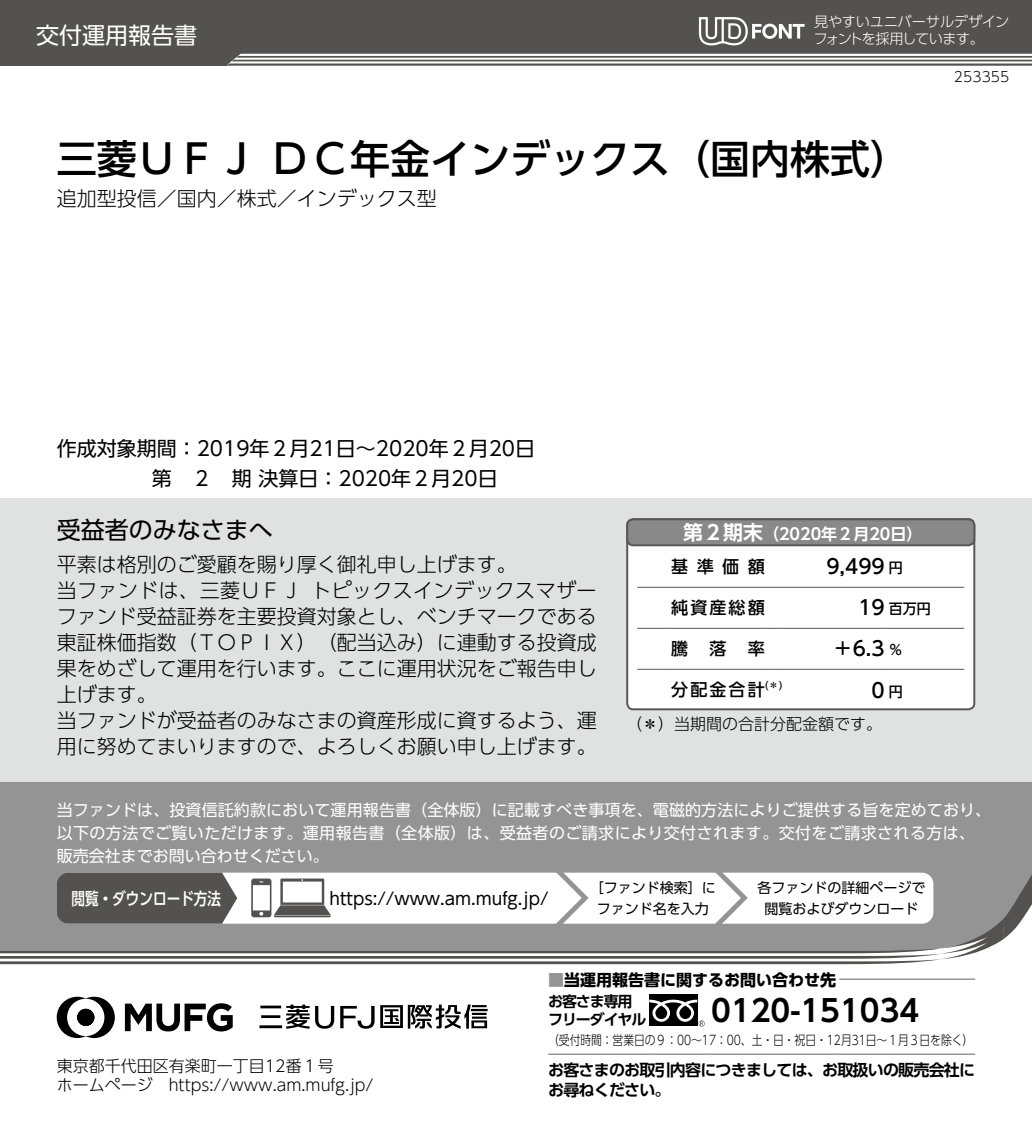
<style>
.page{position:relative;width:1032px;height:1134px;background:#fff}
.page>*{position:absolute;margin:0;border:0;box-sizing:border-box;transform-origin:0 0}
.t1{font:500 40px "UD Shin Go Pro";color:#000}
.t2{font:700 30px "UD Shin Go Pro De";color:#000}
.t3{font:24px "UD Shin Go Pro";color:#000}
.t4{font:23px "UD Shin Go Pro";color:#fff}
.t5{font:300 20px/26px "UD Shin Go Pro";color:#000}
.t6{font:20px/30px "UD Shin Go Pro";color:#000}
.t7{font:500 20px "UD Shin Go Pro";color:#000}
.t8{font:17px "UD Shin Go Pro";color:#000}
.t9{font:500 17px "UD Shin Go Pro";letter-spacing:.125em;color:#000}
.t10{font:500 17px "UD Shin Go C Oeiz Pr 6";color:#fff}
.t11{font:16px/23px "UD Shin Go Pro";letter-spacing:.005em;color:#fff}
.t12{font:300 16px/19px "UD Shin Go Pro";color:#000}
.t13{font:700 16px/20px "UD Shin Go Pro De";letter-spacing:-.05em;color:#000}
.t14{font:700 16px "UD Shin Go Pro";color:#000}
.t15{font:700 16px "UD Shin Go Pro De";color:#fff}
.t16{font:700 15px/18px "UD Shin Go Pro De";letter-spacing:-.075em;color:#000}
.t17{font:14.2px/17px "UD Shin Go Pro Light 90 msp RKSJ H";letter-spacing:-.025em;color:#fff}
.t18{font:14px/20px "UD Shin Go Pro";color:#000;text-align:center}
.t19{font:300 14px "UD Shin Go Pro";color:#000}
.t20{font:500 14px "UD Shin Go Pro";color:#000}
.t21{font:300 13px "UD Shin Go Pro";letter-spacing:-.005em;color:#000;scale:.83 1}
.t22{font:500 10.2px "UD Shin Go Pro";color:#000}
.s1{font-size:14px}
.s2{font-size:20px}
.s3{color:#949495}
</style>
<div class="page">
<svg style="left:125px;top:1003px;width:108px;height:28px"></svg>
<svg style="left:57px;top:997px;width:58px;height:41px"></svg>
<hr style="left:260px;top:1005px;width:21px;height:3px;background:#000">
<hr style="left:259px;top:1025px;width:23px;height:3px;background:#000">
<hr style="left:261px;top:1015px;width:19px;height:3px;background:#000">
<svg style="left:340px;top:1004px;width:148px;height:25px"></svg>
<svg style="left:286px;top:1004px;width:48px;height:25px"></svg>
<hr style="left:548px;top:1054px;width:101px;height:1px;background:#656464">
<hr style="left:649px;top:1054px;width:62px;height:1px;background:#656464">
<hr style="left:711px;top:1054px;width:128px;height:1px;background:#656464">
<hr style="left:839px;top:1054px;width:136px;height:1px;background:#656464">
<hr style="left:839px;top:979px;width:136px;height:1px;background:#656464">
<div style="left:649px;top:995px;width:48px;height:31px;background:#000"></div>
<svg style="left:649px;top:1000px;width:56px;height:26px"></svg>
<div style="left:0;top:498px;width:1032px;height:284px;background:#e0e1e1"></div>
<div style="left:0;top:0;width:1032px;height:65px;background:#545251"></div>
<svg style="left:227px;top:54px;width:805px;height:11px"></svg>
<svg style="left:699px;top:17px;width:105px;height:28px"></svg>
<div style="left:0;top:782px;width:1032px;height:65px;background:#949495"></div>
<svg style="left:0;top:847px;width:1032px;height:117px"></svg>
<div style="left:627px;top:519px;width:347px;height:190px;background:#fff;border-radius:6px"></div>
<div style="left:626px;top:518px;width:349px;height:192px;border:2px solid #595757;border-radius:6px"></div>
<hr style="left:637px;top:587px;width:34px;height:1px;background:#595757">
<hr style="left:671px;top:587px;width:94px;height:1px;background:#595757">
<svg style="left:765px;top:587px;width:18px;height:1px"></svg>
<hr style="left:783px;top:587px;width:102px;height:1px;background:#595757">
<hr style="left:885px;top:587px;width:79px;height:1px;background:#595757">
<hr style="left:637px;top:628px;width:34px;height:1px;background:#595757">
<hr style="left:671px;top:628px;width:94px;height:1px;background:#595757">
<svg style="left:765px;top:628px;width:18px;height:1px"></svg>
<hr style="left:783px;top:628px;width:102px;height:1px;background:#595757">
<hr style="left:885px;top:628px;width:79px;height:1px;background:#595757">
<hr style="left:637px;top:669px;width:34px;height:1px;background:#595757">
<hr style="left:671px;top:669px;width:94px;height:1px;background:#595757">
<svg style="left:765px;top:669px;width:18px;height:1px"></svg>
<hr style="left:783px;top:669px;width:102px;height:1px;background:#595757">
<hr style="left:885px;top:669px;width:79px;height:1px;background:#595757">
<div style="left:627px;top:519px;width:347px;height:26px;background:#898989;border-radius:6px"></div>
<div style="left:626px;top:518px;width:349px;height:28px;border:2px solid #595757;border-radius:6px"></div>
<p class="t4" style="left:36px;top:17px;width:163px">交付運用報告書</p>
<p class="t17" style="left:813px;top:13px;width:197px">見やすいユニバーサルデザインフォントを採用しています。</p>
<p class="t19" style="left:954px;top:65px;width:57px">253355</p>
<h1 class="t1" style="left:57px;top:127px;width:855px">三菱ＵＦＪ ＤＣ年金インデックス（国内株式）</h1>
<p class="t5" style="left:57px;top:184px;width:382px">追加型投信／国内／株式／インデックス型</p>
<p class="t6" style="left:152px;top:433px;width:385px;text-indent:-95px">作成対象期間：2019年２月21日～2020年２月20日第　２　期 決算日：2020年２月20日</p>
<p class="t3" style="left:57px;top:511px;width:218px">受益者のみなさまへ</p>
<p class="t5" style="left:57px;top:551px;width:542px">平素は格別のご愛顧を賜り厚く御礼申し上げます。<br>当ファンドは、三菱ＵＦＪ トピックスインデックスマザーファンド受益証券を主要投資対象とし、ベンチマークである東証株価指数（ＴＯＰＩＸ）（配当込み）に連動する投資成果をめざして運用を行います。ここに運用状況をご報告申し上げます。<br>当ファンドが受益者のみなさまの資産形成に資するよう、運用に努めてまいりますので、よろしくお願い申し上げます。</p>
<p class="t9" style="left:671px;top:553px;width:95px">基準価額</p>
<p class="t7" style="left:826px;top:550px;width:78px">9,499 <span class="s1">円</span></p>
<p class="t15" style="left:683px;top:521px;width:241px"><span class="s2">第２期末</span>（2020年２月20日）</p>
<p class="t9" style="left:671px;top:594px;width:95px">純資産総額</p>
<p class="t20" style="left:858px;top:598px;width:74px"><span class="s2">19</span> 百万円</p>
<p class="t9" style="left:671px;top:635px;width:18px">騰</p>
<p class="t9" style="left:709px;top:635px;width:18px">落</p>
<p class="t9" style="left:748px;top:635px;width:18px">率</p>
<p class="t7" style="left:833px;top:633px;width:71px">＋6.3 <span class="s1">％</span></p>
<p class="t9" style="left:671px;top:676px;width:95px">分配金合計</p>
<p class="t22" style="left:765px;top:677px;width:19px">(＊)</p>
<p class="t7" style="left:871px;top:674px;width:33px">0 <span class="s1">円</span></p>
<p class="t12" style="left:626px;top:714px;width:257px">（＊）当期間の合計分配金額です。</p>
<p class="t11" style="left:57px;top:798px;width:936px">当ファンドは、投資信託約款において運用報告書（全体版）に記載すべき事項を、電磁的方法によりご提供する旨を定めており、以下の方法でご覧いただけます。運用報告書（全体版）は、受益者のご請求により交付されます。交付をご請求される方は、販売会社までお問い合わせください。</p>
<p class="t10" style="left:72px;top:885px;width:151px">閲覧・ダウンロード方法</p>
<p class="t8" style="left:329px;top:884px;width:220px">https://www.am.mufg.jp/</p>
<p class="t18" style="left:590px;top:878px;width:127px">［ファンド検索］にファンド名を入力</p>
<p class="t18" style="left:757px;top:878px;width:169px">各ファンドの詳細ページで閲覧およびダウンロード</p>
<p class="t12" style="left:57px;top:1056px;width:318px">東京都千代田区有楽町一丁目12番１号<br>ホームページ　https://www.am.mufg.jp/</p>
<p class="t14" style="left:548px;top:966px;width:289px"><span class="s3">■</span>当運用報告書に関するお問い合わせ先</p>
<p class="t16" style="left:548px;top:992px;width:100px">お客さま専用フリーダイヤル</p>
<h2 class="t2" style="left:711px;top:986px;width:209px">0120-151034</h2>
<p class="t21" style="left:548px;top:1029px;width:514px">（受付時間：営業日の９：00～17：00、土・日・祝日・12月31日～１月３日を除く）</p>
<p class="t13" style="left:548px;top:1060px;width:428px">お客さまのお取引内容につきましては、お取扱いの販売会社にお尋ねください。</p>
</div>
